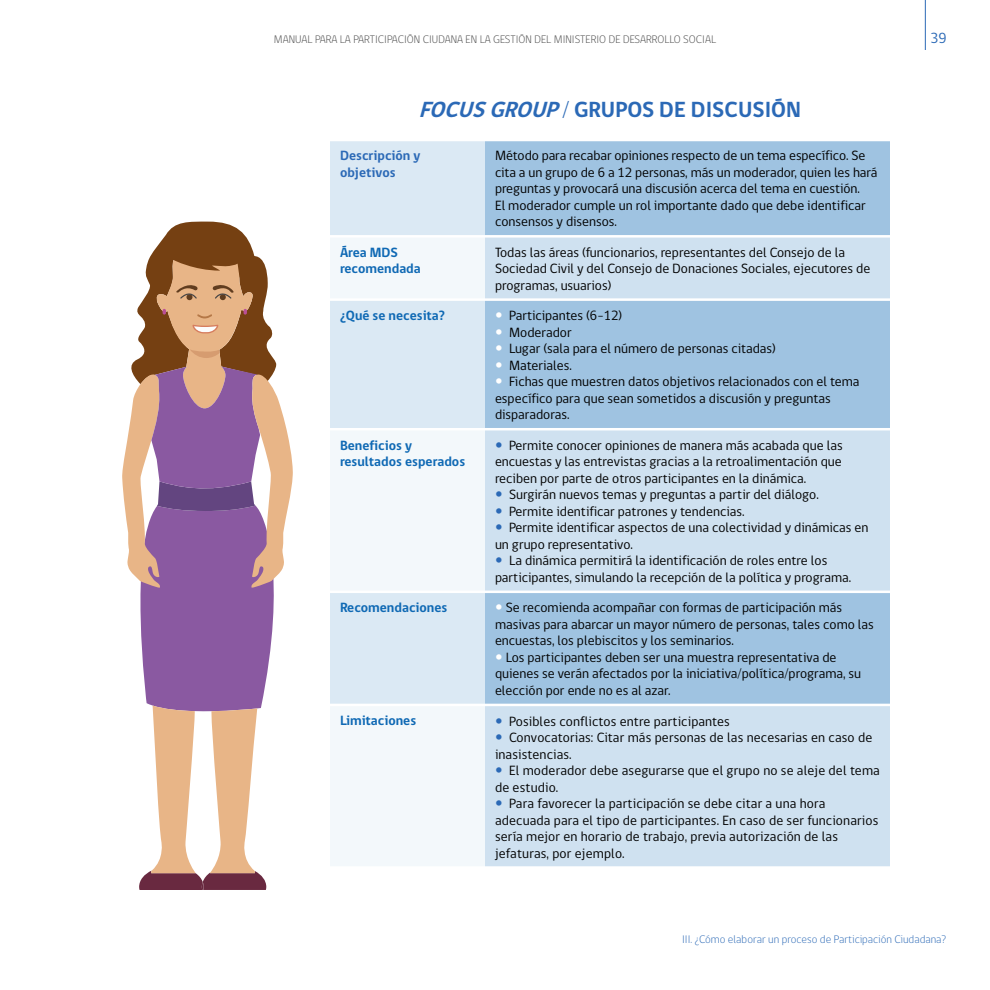
<style>
.page{position:relative;width:990px;height:990px;background:#fff}
.page>*{position:absolute;margin:0;border:0;box-sizing:border-box;transform-origin:0 0}
.titulo{font:700 22.5px "gob CL";color:#2b69b6}
.t1{font:15px "gob CL";color:#2b69b6}
.recuadros{font:13.75px/16.5px "gob CL";color:#000}
.recuadros-2{font:700 13.75px/16.5px "gob CL";color:#0f69b4}
.recuadros-3{font:700 13.75px/16.5px "gob CL";color:#2b69b6}
.t2{font:300 11.25px "gob CL";color:#4d4d4d}
.t3{font:300 11.25px "gob CL";color:#2b69b6}
.s1{font-style:italic}
</style>
<div class="page">
<hr style="left:925px;top:0;width:1px;height:50px;background:#2b69b6">
<div style="left:330px;top:141px;width:155px;height:94px;background:#dbe9f4"></div>
<div style="left:485px;top:141px;width:405px;height:94px;background:#9fc3e1"></div>
<svg style="left:330px;top:238px;width:155px;height:628px;fill:#f3f8fb"></svg>
<svg style="left:485px;top:238px;width:405px;height:628px;background:#bcd5ea"></svg>
<hr style="left:330px;top:298px;width:155px;height:3px;background:#fff">
<hr style="left:485px;top:298px;width:405px;height:3px;background:#fff">
<hr style="left:330px;top:428px;width:155px;height:2px;background:#fff">
<hr style="left:485px;top:428px;width:405px;height:2px;background:#fff">
<hr style="left:330px;top:591px;width:155px;height:2px;background:#fff">
<hr style="left:485px;top:591px;width:405px;height:2px;background:#fff">
<hr style="left:330px;top:704px;width:155px;height:2px;background:#fff">
<hr style="left:485px;top:704px;width:405px;height:2px;background:#fff">
<svg style="left:122px;top:221px;width:171px;height:669px"></svg>
<svg style="left:496px;top:312px;width:5px;height:6px"></svg>
<svg style="left:496px;top:329px;width:5px;height:5px"></svg>
<svg style="left:496px;top:345px;width:5px;height:6px"></svg>
<svg style="left:496px;top:362px;width:5px;height:5px"></svg>
<svg style="left:496px;top:378px;width:5px;height:6px"></svg>
<svg style="left:496px;top:442px;width:5px;height:6px"></svg>
<svg style="left:496px;top:492px;width:5px;height:5px"></svg>
<svg style="left:496px;top:508px;width:5px;height:6px"></svg>
<svg style="left:496px;top:525px;width:5px;height:5px"></svg>
<svg style="left:496px;top:558px;width:5px;height:5px"></svg>
<svg style="left:496px;top:605px;width:5px;height:5px"></svg>
<svg style="left:496px;top:654px;width:5px;height:6px"></svg>
<svg style="left:496px;top:718px;width:5px;height:5px"></svg>
<svg style="left:496px;top:734px;width:5px;height:6px"></svg>
<svg style="left:496px;top:767px;width:5px;height:6px"></svg>
<svg style="left:496px;top:800px;width:5px;height:6px"></svg>
<p class="t2" style="left:274px;top:32px;width:444px">MANUAL PARA LA PARTICIPACIÓN CIUDANA EN LA GESTIÓN DEL MINISTERIO DE DESARROLLO SOCIAL</p>
<p class="t1" style="left:930px;top:28px;width:18px">39</p>
<p class="titulo" style="left:419px;top:94px;width:384px"><span class="s1">FOCUSGROUP</span>/ GRUPOS DE DISCUSIÓN</p>
<p class="recuadros-3" style="left:340px;top:148px;width:82px">Descripción y objetivos</p>
<p class="recuadros" style="left:495px;top:148px;width:384px">Método para recabar opiniones respecto de un tema específico. Se cita a un grupo de 6 a 12 personas, más un moderador, quien les hará preguntas y provocará una discusión acerca del tema en cuestión.</p>
<p class="recuadros" style="left:495px;top:197px;width:372px">El moderador cumple un rol importante dado que debe identificar consensos y disensos.</p>
<p class="recuadros-2" style="left:340px;top:244px;width:82px">Área MDS recomendada</p>
<p class="recuadros" style="left:495px;top:244px;width:377px">Todas las áreas (funcionarios, representantes del Consejo de la<br>Sociedad Civil y del Consejo de Donaciones Sociales, ejecutores de programas, usuarios)</p>
<p class="recuadros-2" style="left:340px;top:307px;width:106px">¿Qué se necesita?</p>
<p class="recuadros" style="left:509px;top:308px;width:115px">Participantes (6-12)</p>
<p class="recuadros" style="left:509px;top:324px;width:64px">Moderador</p>
<p class="recuadros" style="left:509px;top:341px;width:268px">Lugar (sala para el número de personas citadas)</p>
<p class="recuadros" style="left:509px;top:357px;width:64px">Materiales.</p>
<p class="recuadros" style="left:495px;top:374px;width:366px;text-indent:14px">Fichas que muestren datos objetivos relacionados con el tema específico para que sean sometidos a discusión y preguntas disparadoras.</p>
<p class="recuadros-2" style="left:340px;top:437px;width:127px">Beneficios y resultados esperados</p>
<p class="recuadros" style="left:495px;top:437px;width:349px;text-align:justify;text-indent:14px">Permite conocer opiniones de manera más acabada que las encuestas y las entrevistas gracias a la retroalimentación que reciben por parte de otros participantes en la dinámica.</p>
<p class="recuadros" style="left:509px;top:487px;width:311px">Surgirán nuevos temas y preguntas a partir del diálogo.</p>
<p class="recuadros" style="left:509px;top:503px;width:237px">Permite identificar patrones y tendencias.</p>
<p class="recuadros" style="left:495px;top:520px;width:375px;text-indent:14px">Permite identificar aspectos de una colectividad y dinámicas en un grupo representativo.</p>
<p class="recuadros" style="left:495px;top:553px;width:358px;text-indent:14px">La dinámica permitirá la identificación de roles entre los participantes, simulando la recepción de la política y programa.</p>
<p class="recuadros-2" style="left:340px;top:600px;width:109px">Recomendaciones</p>
<p class="recuadros" style="left:495px;top:600px;width:380px;text-indent:11px">Se recomienda acompañar con formas de participación más masivas para abarcar un mayor número de personas, tales como las encuestas, los plebiscitos y los seminarios.</p>
<p class="recuadros" style="left:495px;top:649px;width:368px;text-indent:11px">Los participantes deben ser una muestra representativa de quienes se verán afectados por la iniciativa/política/programa, su elección por ende no es al azar.</p>
<p class="recuadros-2" style="left:340px;top:713px;width:78px">Limitaciones</p>
<p class="recuadros" style="left:509px;top:713px;width:222px">Posibles conflictos entre participantes</p>
<p class="recuadros" style="left:495px;top:730px;width:379px;text-indent:14px">Convocatorias: Citar más personas de las necesarias en caso de inasistencias.</p>
<p class="recuadros" style="left:495px;top:763px;width:386px;text-indent:14px">El moderador debe asegurarse que el grupo no se aleje del tema de estudio.</p>
<p class="recuadros" style="left:495px;top:796px;width:385px;text-indent:14px">Para favorecer la participación se debe citar a una hora adecuada para el tipo de participantes. En caso de ser funcionarios sería mejor en horario de trabajo, previa autorización de las jefaturas, por ejemplo.</p>
<p class="t3" style="left:682px;top:931px;width:266px">III. ¿Cómo elaborar un proceso de Participación Ciudadana?</p>
</div>
